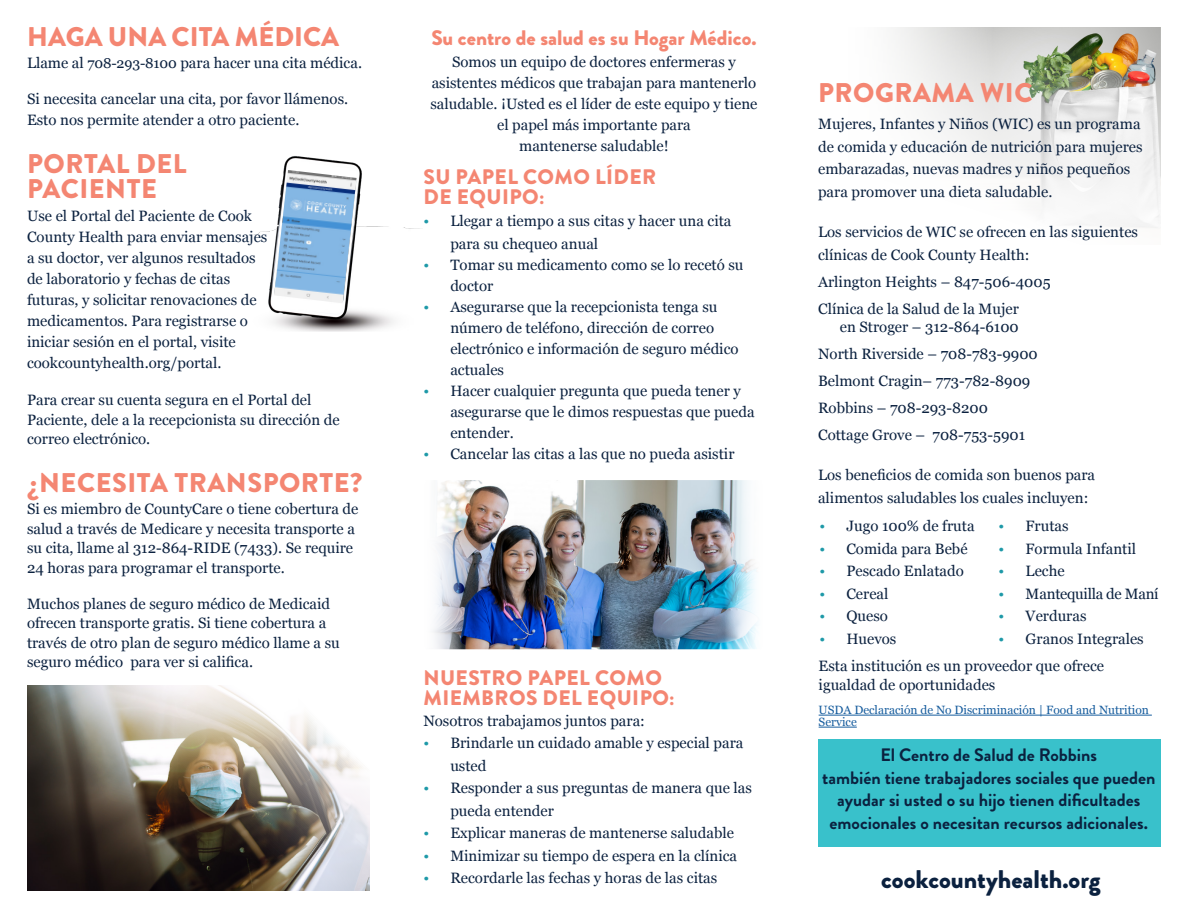
<style>
.page{position:relative;width:1188px;height:918px;background:#fff}
.page>*{position:absolute;margin:0;border:0;box-sizing:border-box;transform-origin:0 0}
.t1{font:900 27px "Brandon Grotesque";letter-spacing:.02em;color:#f48672}
.t2{font:900 27px "Brandon Grotesque";color:#f48672}
.t3{font:900 25.5px "Brandon Grotesque";color:#0b213f}
.t4{font:900 21px/19.5px "Brandon Grotesque";letter-spacing:.02em;color:#f48672}
.t5{font:900 21px "Brandon Grotesque";color:#f48672}
.t6{font:700 18px/22.5px "Brandon Grotesque";color:#0b213f;text-align:center}
.t7{font:15px/21px "Georgia";color:#0b213f}
.t8{font:15px "Georgia";letter-spacing:-.02em;color:#0b213f}
.t9{font:12px/12px "Georgia";color:#175d9e}
.s1{font-size:14.25px}
.s2{color:#1e99a8}
</style>
<div class="page">
<img style="left:253px;top:156px;width:167px;height:176px">
<img style="left:274px;top:170px;width:83px;height:133px">
<div style="left:818px;top:739px;width:342px;height:108px;background:#39c1cb"></div>
<svg style="left:894px;top:27px;width:267px;height:201px;fill:#f1f1f0"></svg>
<img style="left:27px;top:686px;width:342px;height:205px">
<img style="left:433px;top:481px;width:324px;height:168px">
<hr style="left:819px;top:715px;width:333px;height:1px;background:#175d9e">
<hr style="left:819px;top:727px;width:38px;height:1px;background:#175d9e">
<p class="t2" style="left:27px;top:17px;width:313px">HAGA UNA CITA MÉDICA</p>
<p class="t7" style="left:27px;top:52px;width:337px">Llame al <span class="s1">708-293-8100</span> para hacer una cita médica.</p>
<p class="t7" style="left:27px;top:88px;width:323px">Si necesita cancelar una cita, por favor llámenos.<br>Esto nos permite atender a otro paciente.</p>
<p class="t1" style="left:27px;top:144px;width:161px">PORTAL DEL</p>
<p class="t1" style="left:27px;top:170px;width:131px">PACIENTE</p>
<p class="t7" style="left:27px;top:205px;width:226px">Use el Portal del Paciente de Cook</p>
<p class="t7" style="left:27px;top:226px;width:242px">County Health para enviar mensajes</p>
<p class="t7" style="left:27px;top:247px;width:230px">a su doctor, ver algunos resultados</p>
<p class="t7" style="left:27px;top:268px;width:205px">de laboratorio y fechas de citas</p>
<p class="t7" style="left:27px;top:289px;width:231px">futuras, y solicitar renovaciones de</p>
<p class="t7" style="left:27px;top:310px;width:222px">medicamentos. Para registrarse o</p>
<p class="t7" style="left:27px;top:331px;width:210px">iniciar sesión en el portal, visite</p>
<p class="t7" style="left:27px;top:352px;width:196px">cookcountyhealth.org/portal.</p>
<p class="t7" style="left:27px;top:390px;width:314px;line-height:19.5px">Para crear su cuenta segura en el Portal del<br>Paciente, dele a la recepcionista su dirección de correo electrónico.</p>
<p class="t1" style="left:27px;top:463px;width:337px">¿NECESITA TRANSPORTE?</p>
<p class="t7" style="left:27px;top:499px;width:333px;line-height:19.5px">Si es miembro de CountyCare o tiene cobertura de salud a través de Medicare y necesita transporte a su cita, llame al 312-864-RIDE (7433). Se require 24 horas para programar el transporte.</p>
<p class="t7" style="left:27px;top:593px;width:314px;line-height:19.5px">Muchos planes de seguro médico de Medicaid ofrecen transporte gratis. Si tiene cobertura a través de otro plan de seguro médico llame a su seguro médico para ver si califica.</p>
<p class="t5" style="left:431px;top:23px;width:327px">Su centro de salud es su Hogar Médico.</p>
<p class="t7" style="left:430px;top:51px;width:329px;text-align:center">Somos un equipo de doctores enfermeras y asistentes médicos que trabajan para mantenerlo saludable. ¡Usted es el líder de este equipo y tiene el papel más importante para</p>
<p class="t7" style="left:519px;top:135px;width:151px">mantenerse saludable!</p>
<p class="t4" style="left:424px;top:167px;width:234px">SU PAPEL COMO LÍDER</p>
<p class="t4" style="left:424px;top:187px;width:123px">DE EQUIPO:</p>
<p class="t7" style="left:450px;top:209px;width:283px;line-height:22.5px;text-indent:-27px"><span class="s2">•</span> Llegar a tiempo a sus citas y hacer una cita para su chequeo anual</p>
<p class="t7" style="left:450px;top:253px;width:295px;text-indent:-27px"><span class="s2">•</span> Tomar su medicamento como se lo recetó su doctor</p>
<p class="t7" style="left:450px;top:295px;width:290px;text-indent:-27px"><span class="s2">•</span> Asegurarse que la recepcionista tenga su número de teléfono, dirección de correo electrónico e información de seguro médico actuales</p>
<p class="t7" style="left:450px;top:379px;width:306px;text-indent:-27px"><span class="s2">•</span> Hacer cualquier pregunta que pueda tener y asegurarse que le dimos respuestas que pueda entender.</p>
<p class="t7" style="left:423px;top:442px;width:313px"><span class="s2">•</span> Cancelar las citas a las que no pueda asistir</p>
<p class="t4" style="left:424px;top:668px;width:253px">NUESTRO PAPEL COMO<br>MIEMBROS DEL EQUIPO:</p>
<p class="t7" style="left:423px;top:709px;width:223px">Nosotros trabajamos juntos para:</p>
<p class="t7" style="left:450px;top:731px;width:295px;line-height:22.5px;text-indent:-27px"><span class="s2">•</span> Brindarle un cuidado amable y especial para usted</p>
<p class="t7" style="left:450px;top:776px;width:303px;line-height:22.5px;text-indent:-27px"><span class="s2">•</span> Responder a sus preguntas de manera que las pueda entender</p>
<p class="t7" style="left:423px;top:822px;width:312px"><span class="s2">•</span> Explicar maneras de mantenerse saludable</p>
<p class="t7" style="left:423px;top:844px;width:315px"><span class="s2">•</span> Minimizar su tiempo de espera en la clínica</p>
<p class="t7" style="left:423px;top:867px;width:295px"><span class="s2">•</span> Recordarle las fechas y horas de las citas</p>
<p class="t1" style="left:818px;top:74px;width:216px">PROGRAMA WIC</p>
<p class="t7" style="left:818px;top:112px;width:326px;line-height:22.5px">Mujeres, Infantes y Niños (WIC) es un programa de comida y educación de nutrición para mujeres embarazadas, nuevas madres y niños pequeños para promover una dieta saludable.</p>
<p class="t7" style="left:818px;top:220px;width:321px;line-height:22.5px">Los servicios de WIC se ofrecen en las siguientes clínicas de Cook County Health:</p>
<p class="t7" style="left:818px;top:270px;width:234px">Arlington Heights – 847-506-4005</p>
<p class="t7" style="left:818px;top:297px;width:202px">Clínica de la Salud de la Mujer</p>
<p class="t7" style="left:840px;top:315px;width:181px">en Stroger – 312-864-6100</p>
<p class="t7" style="left:818px;top:342px;width:221px">North Riverside – 708-783-9900</p>
<p class="t7" style="left:818px;top:369px;width:214px">Belmont Cragin– 773-782-8909</p>
<p class="t7" style="left:818px;top:396px;width:171px">Robbins – 708-293-8200</p>
<p class="t7" style="left:818px;top:423px;width:209px">Cottage Grove – 708-753-5901</p>
<p class="t7" style="left:818px;top:463px;width:279px;line-height:22.5px">Los beneficios de comida son buenos para alimentos saludables los cuales incluyen:</p>
<p class="t7" style="left:819px;top:515px;width:157px"><span class="s2">•</span> Jugo 100% de fruta</p>
<p class="t7" style="left:819px;top:538px;width:150px"><span class="s2">•</span> Comida para Bebé</p>
<p class="t7" style="left:819px;top:560px;width:146px"><span class="s2">•</span> Pescado Enlatado</p>
<p class="t7" style="left:819px;top:583px;width:71px"><span class="s2">•</span> Cereal</p>
<p class="t7" style="left:819px;top:605px;width:70px"><span class="s2">•</span> Queso</p>
<p class="t7" style="left:819px;top:628px;width:79px"><span class="s2">•</span> Huevos</p>
<p class="t7" style="left:999px;top:515px;width:71px"><span class="s2">•</span> Frutas</p>
<p class="t7" style="left:999px;top:538px;width:139px"><span class="s2">•</span> Formula Infantil</p>
<p class="t7" style="left:999px;top:560px;width:68px"><span class="s2">•</span> Leche</p>
<p class="t8" style="left:999px;top:583px;width:162px"><span class="s2">•</span> Mantequilla de Maní</p>
<p class="t7" style="left:999px;top:605px;width:89px"><span class="s2">•</span> Verduras</p>
<p class="t7" style="left:999px;top:628px;width:147px"><span class="s2">•</span> Granos Integrales</p>
<p class="t7" style="left:819px;top:654px;width:287px">Esta institución es un proveedor que ofrece</p>
<p class="t7" style="left:819px;top:674px;width:178px">igualdad de oportunidades</p>
<p class="t9" style="left:819px;top:703px;width:332px">USDA Declaración de No Discriminación | Food and Nutrition<br>Service</p>
<p class="t6" style="left:822px;top:744px;width:335px">El Centro de Salud de Robbins<br>también tiene trabajadores sociales que pueden ayudar si usted o su hijo tienen dificultades emocionales o necesitan recursos adicionales.</p>
<p class="t3" style="left:881px;top:861px;width:221px">cookcountyhealth.org</p>
</div>
